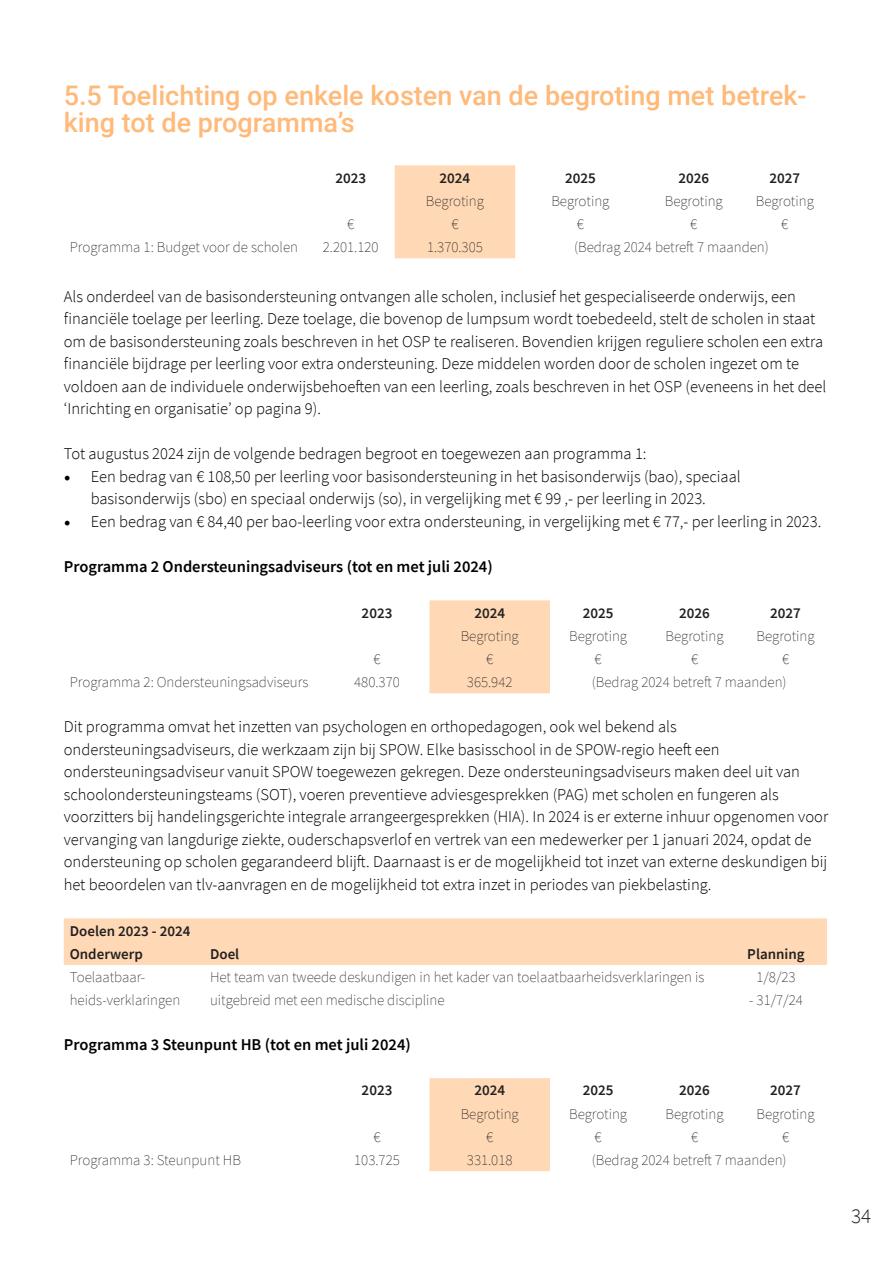
<style>
.page{position:relative;width:893px;height:1263px;background:#fff}
.page>*{position:absolute;margin:0;border:0;box-sizing:border-box;transform-origin:0 0}
.t1{font:500 27px/27px "Roboto";color:#ffb979}
.t2{font:300 21px "Source Sans Pro";color:#231f20}
.t3{font:300 16.5px/22.5px "Source Sans Pro";color:#000}
.t4{font:600 16.5px "Source Sans Pro";color:#000}
.t5{font:200 15px/22.5px "Source Sans Pro";color:#231f20}
.t6{font:600 15px "Source Sans Pro";color:#231f20}
.s1{font-family:"Minion Pro";font-weight:400;font-size:18px}
</style>
<div class="page">
<div style="left:395px;top:165px;width:120px;height:93px;background:#ffd8b5"></div>
<div style="left:429px;top:600px;width:121px;height:93px;background:#ffd8b5"></div>
<div style="left:64px;top:918px;width:763px;height:47px;background:#ffd8b5"></div>
<div style="left:429px;top:1078px;width:121px;height:93px;background:#ffd8b5"></div>
<p class="t1" style="left:64px;top:81px;width:744px">5.5 Toelichting op enkele kosten van de begroting met betrek&shy;king tot de programma’s</p>
<p class="t6" style="left:335px;top:168px;width:32px">2023</p>
<p class="t6" style="left:440px;top:168px;width:32px">2024</p>
<p class="t6" style="left:565px;top:168px;width:32px">2025</p>
<p class="t6" style="left:678px;top:168px;width:32px">2026</p>
<p class="t6" style="left:769px;top:168px;width:32px">2027</p>
<p class="t5" style="left:426px;top:190px;width:60px">Begroting</p>
<p class="t5" style="left:551px;top:190px;width:60px">Begroting</p>
<p class="t5" style="left:665px;top:190px;width:60px">Begroting</p>
<p class="t5" style="left:756px;top:190px;width:60px">Begroting</p>
<p class="t5" style="left:347px;top:213px;width:9px">€</p>
<p class="t5" style="left:451px;top:213px;width:9px">€</p>
<p class="t5" style="left:577px;top:213px;width:9px">€</p>
<p class="t5" style="left:690px;top:213px;width:9px">€</p>
<p class="t5" style="left:781px;top:213px;width:9px">€</p>
<p class="t5" style="left:70px;top:236px;width:230px">Programma 1: Budget voor de scholen</p>
<p class="t5" style="left:323px;top:236px;width:57px">2.201.120</p>
<p class="t5" style="left:427px;top:236px;width:57px">1.370.305</p>
<p class="t5" style="left:574px;top:236px;width:196px">(Bedrag 2024 betreft 7 maanden)</p>
<p class="t3" style="left:64px;top:285px;width:764px">Als onderdeel van de basisondersteuning ontvangen alle scholen, inclusief het gespecialiseerde onderwijs, een financiële toelage per leerling. Deze toelage, die bovenop de lumpsum wordt toebedeeld, stelt de scholen in staat om de basisondersteuning zoals beschreven in het OSP te realiseren. Bovendien krijgen reguliere scholen een extra financiële bijdrage per leerling voor extra ondersteuning. Deze middelen worden door de scholen ingezet om te voldoen aan de individuele onderwijsbehoeften van een leerling, zoals beschreven in het OSP (eveneens in het deel ‘Inrichting en organisatie’ op pagina 9).</p>
<p class="t3" style="left:64px;top:443px;width:584px">Tot augustus 2024 zijn de volgende bedragen begroot en toegewezen aan programma 1:</p>
<p class="t3" style="left:64px;top:465px;width:678px;text-align:center"><span class="s1">•</span> Een bedrag van € 108,50 per leerling voor basisondersteuning in het basisonderwijs (bao), speciaal basisonderwijs (sbo) en speciaal onderwijs (so), in vergelijking met € 99 ,- per leerling in 2023.</p>
<p class="t3" style="left:64px;top:510px;width:759px"><span class="s1">•</span> Een bedrag van € 84,40 per bao-leerling voor extra ondersteuning, in vergelijking met € 77,- per leerling in 2023.</p>
<p class="t4" style="left:64px;top:555px;width:430px">Programma 2 Ondersteuningsadviseurs (tot en met juli 2024)</p>
<p class="t6" style="left:362px;top:603px;width:32px">2023</p>
<p class="t6" style="left:474px;top:603px;width:32px">2024</p>
<p class="t6" style="left:583px;top:603px;width:32px">2025</p>
<p class="t6" style="left:679px;top:603px;width:32px">2026</p>
<p class="t6" style="left:770px;top:603px;width:32px">2027</p>
<p class="t5" style="left:461px;top:625px;width:60px">Begroting</p>
<p class="t5" style="left:569px;top:625px;width:60px">Begroting</p>
<p class="t5" style="left:665px;top:625px;width:60px">Begroting</p>
<p class="t5" style="left:757px;top:625px;width:60px">Begroting</p>
<p class="t5" style="left:373px;top:648px;width:9px">€</p>
<p class="t5" style="left:486px;top:648px;width:9px">€</p>
<p class="t5" style="left:595px;top:648px;width:9px">€</p>
<p class="t5" style="left:691px;top:648px;width:9px">€</p>
<p class="t5" style="left:782px;top:648px;width:9px">€</p>
<p class="t5" style="left:70px;top:671px;width:240px">Programma 2: Ondersteuningsadviseurs</p>
<p class="t5" style="left:354px;top:671px;width:47px">480.370</p>
<p class="t5" style="left:467px;top:671px;width:47px">365.942</p>
<p class="t5" style="left:592px;top:671px;width:196px">(Bedrag 2024 betreft 7 maanden)</p>
<p class="t3" style="left:64px;top:716px;width:766px">Dit programma omvat het inzetten van psychologen en orthopedagogen, ook wel bekend als ondersteuningsadviseurs, die werkzaam zijn bij SPOW. Elke basisschool in de SPOW-regio heeft een ondersteuningsadviseur vanuit SPOW toegewezen gekregen. Deze ondersteuningsadviseurs maken deel uit van schoolondersteuningsteams (SOT), voeren preventieve adviesgesprekken (PAG) met scholen en fungeren als voorzitters bij handelingsgerichte integrale arrangeergesprekken (HIA). In 2024 is er externe inhuur opgenomen voor vervanging van langdurige ziekte, ouderschapsverlof en vertrek van een medewerker per 1 januari 2024, opdat de ondersteuning op scholen gegarandeerd blijft. Daarnaast is er de mogelijkheid tot inzet van externe deskundigen bij het beoordelen van tlv-aanvragen en de mogelijkheid tot extra inzet in periodes van piekbelasting.</p>
<p class="t6" style="left:70px;top:921px;width:122px">Doelen 2023 - 2024</p>
<p class="t6" style="left:70px;top:944px;width:75px">Onderwerp</p>
<p class="t6" style="left:210px;top:944px;width:31px">Doel</p>
<p class="t6" style="left:747px;top:944px;width:59px">Planning</p>
<p class="t5" style="left:70px;top:966px;width:112px">Toelaatbaar&shy;heids-verklaringen</p>
<p class="t5" style="left:210px;top:966px;width:496px">Het team van tweede deskundigen in het kader van toelaatbaarheidsverklaringen is uitgebreid met een medische discipline</p>
<p class="t5" style="left:756px;top:966px;width:41px">1/8/23</p>
<p class="t5" style="left:749px;top:988px;width:55px">- 31/7/24</p>
<p class="t4" style="left:64px;top:1033px;width:349px">Programma 3 Steunpunt HB (tot en met juli 2024)</p>
<p class="t6" style="left:362px;top:1080px;width:32px">2023</p>
<p class="t6" style="left:474px;top:1080px;width:32px">2024</p>
<p class="t6" style="left:583px;top:1080px;width:32px">2025</p>
<p class="t6" style="left:679px;top:1080px;width:32px">2026</p>
<p class="t6" style="left:770px;top:1080px;width:32px">2027</p>
<p class="t5" style="left:461px;top:1102px;width:60px">Begroting</p>
<p class="t5" style="left:569px;top:1102px;width:60px">Begroting</p>
<p class="t5" style="left:665px;top:1102px;width:60px">Begroting</p>
<p class="t5" style="left:757px;top:1102px;width:60px">Begroting</p>
<p class="t5" style="left:373px;top:1126px;width:9px">€</p>
<p class="t5" style="left:486px;top:1126px;width:9px">€</p>
<p class="t5" style="left:595px;top:1126px;width:9px">€</p>
<p class="t5" style="left:691px;top:1126px;width:9px">€</p>
<p class="t5" style="left:782px;top:1126px;width:9px">€</p>
<p class="t5" style="left:70px;top:1149px;width:173px">Programma 3: Steunpunt HB</p>
<p class="t5" style="left:354px;top:1149px;width:47px">103.725</p>
<p class="t5" style="left:467px;top:1149px;width:47px">331.018</p>
<p class="t5" style="left:592px;top:1149px;width:196px">(Bedrag 2024 betreft 7 maanden)</p>
<p class="t2" style="left:851px;top:1203px;width:22px">34</p>
</div>
